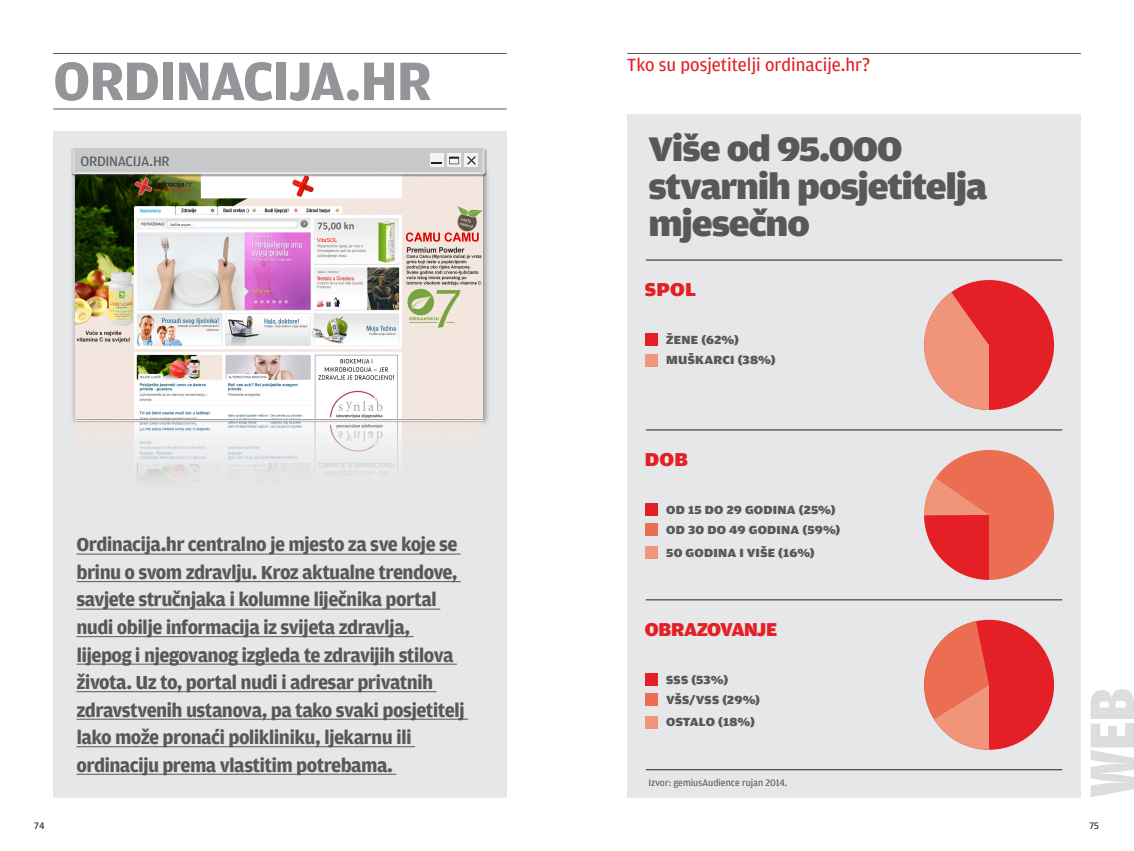
<style>
.page{position:relative;width:1134px;height:851px;background:#fff}
.page>*{position:absolute;margin:0;border:0;box-sizing:border-box;transform-origin:0 0}
.t1{font:900 66.75px "Amplitude Cond";color:#dcdddf}
.prilozi_naslov{font:700 57.5px "Amplitude";letter-spacing:-.025em;color:#939598}
.portfolio_tekst_8pt{font:900 36.12px/37.5px "Amplitude Wide";letter-spacing:-.03em;color:#57585a}
.prilozi_naslov-2{font:700 20px/27.5px "Amplitude";letter-spacing:-.035em;color:#57585a}
.portfolio_tekst_8pt-2{font:900 19.75px "Amplitude Wide";letter-spacing:-.02em;color:#e41f25;scale:.95 1}
.portfolio_tekst_8pt-3{font:900 19.75px "Amplitude Wide";letter-spacing:-.02em;color:#e41f25}
.Naslov_Crveno_MALI{font:18.75px "Amplitude";color:#e41f25}
.Formati_i_cjenik{font:14.5px "Amplitude";letter-spacing:-.02em;color:#57585a}
.portfolio_tekst_8pt-4{font:900 12.5px "Amplitude Wide";letter-spacing:.02em;color:#57585a}
.portfolio_tekst_8pt-5{font:10px "Amplitude";color:#57585a}
.t2{font:10px "Amplitude";color:#231f20}
</style>
<div class="page">
<hr style="left:53px;top:53px;width:454px;height:1px;background:#57585a">
<hr style="left:627px;top:53px;width:454px;height:1px;background:#57585a">
<div style="left:627px;top:114px;width:454px;height:683px;background:#e6e7e9"></div>
<div style="left:53px;top:131px;width:454px;height:666px;background:#e6e7e9"></div>
<div style="left:70px;top:167px;width:421px;height:260px;background:#231f20;opacity:.45"></div>
<img style="left:75px;top:176px;width:408px;height:243px">
<svg style="left:75px;top:420px;width:408px;height:2px"></svg>
<img style="left:75px;top:422px;width:408px;height:58px">
<div style="left:71px;top:149px;width:416px;height:27px;background:#231f20;opacity:.4"></div>
<svg style="left:71px;top:148px;width:415px;height:26px;background:#cacbcc"></svg>
<hr style="left:53px;top:109px;width:454px;height:1px;background:#57585a">
<hr style="left:76px;top:553px;width:385px;height:1px;background:#57585a">
<hr style="left:76px;top:581px;width:385px;height:1px;background:#57585a">
<hr style="left:76px;top:608px;width:364px;height:1px;background:#57585a">
<hr style="left:76px;top:636px;width:338px;height:1px;background:#57585a">
<hr style="left:76px;top:663px;width:381px;height:1px;background:#57585a">
<hr style="left:76px;top:691px;width:361px;height:1px;background:#57585a">
<hr style="left:76px;top:718px;width:392px;height:1px;background:#57585a">
<hr style="left:76px;top:746px;width:339px;height:1px;background:#57585a">
<hr style="left:76px;top:773px;width:320px;height:1px;background:#57585a">
<div style="left:924px;top:280px;width:130px;height:130px;background:#e41f25;border-radius:50%"></div>
<svg style="left:924px;top:292px;width:65px;height:118px"></svg>
<div style="left:645px;top:333px;width:13px;height:13px;background:#e41f25"></div>
<div style="left:645px;top:353px;width:13px;height:13px;background:#f09579"></div>
<div style="left:645px;top:503px;width:13px;height:13px;background:#e41f25"></div>
<div style="left:645px;top:523px;width:13px;height:13px;background:#ec6e52"></div>
<div style="left:645px;top:545px;width:13px;height:13px;background:#f09579"></div>
<div style="left:924px;top:619px;width:130px;height:130px;background:#e41f25;border-radius:50%"></div>
<svg style="left:924px;top:621px;width:65px;height:128px"></svg>
<div style="left:645px;top:673px;width:13px;height:12px;background:#e41f25"></div>
<div style="left:645px;top:693px;width:13px;height:13px;background:#ec6e52"></div>
<div style="left:645px;top:715px;width:13px;height:13px;background:#f09579"></div>
<hr style="left:646px;top:429px;width:416px;height:1px;background:#231f20">
<hr style="left:646px;top:260px;width:416px;height:1px;background:#231f20">
<hr style="left:646px;top:599px;width:416px;height:1px;background:#231f20">
<hr style="left:646px;top:769px;width:416px;height:1px;background:#231f20">
<div style="left:924px;top:450px;width:130px;height:129px;background:#ec6e52;border-radius:50%"></div>
<svg style="left:924px;top:478px;width:65px;height:101px"></svg>
<p class="prilozi_naslov" style="left:53px;top:45px;width:380px">ORDINACIJA.HR</p>
<p class="Formati_i_cjenik" style="left:80px;top:152px;width:91px">ORDINACIJA.HR</p>
<p class="prilozi_naslov-2" style="left:76px;top:530px;width:390px">Ordinacija.hr centralno je mjesto za sve koje se brinu o svom zdravlju. Kroz aktualne trendove, savjete stručnjaka i kolumne liječnika portal nudi obilje informacija iz svijeta zdravlja, lijepog i njegovanog izgleda te zdravijih stilova života. Uz to, portal nudi i adresar privatnih zdravstvenih ustanova, pa tako svaki posjetitelj lako može pronaći polikliniku, ljekarnu ili ordinaciju prema vlastitim potrebama.</p>
<p class="Naslov_Crveno_MALI" style="left:627px;top:53px;width:245px">Tko su posjetitelji ordinacije.hr?</p>
<p class="portfolio_tekst_8pt" style="left:648px;top:129px;width:340px">Više od 95.000 stvarnih posjetitelja mjesečno</p>
<p class="portfolio_tekst_8pt-3" style="left:645px;top:277px;width:53px">SPOL</p>
<p class="portfolio_tekst_8pt-4" style="left:666px;top:332px;width:74px">ŽENE (62%)</p>
<p class="portfolio_tekst_8pt-4" style="left:666px;top:352px;width:111px">MUŠKARCI (38%)</p>
<p class="portfolio_tekst_8pt-3" style="left:645px;top:446px;width:45px">DOB</p>
<p class="portfolio_tekst_8pt-4" style="left:666px;top:502px;width:171px">OD 15 DO 29 GODINA (25%)</p>
<p class="portfolio_tekst_8pt-4" style="left:666px;top:522px;width:176px">OD 30 DO 49 GODINA (59%)</p>
<p class="portfolio_tekst_8pt-4" style="left:666px;top:544px;width:150px">50 GODINA I VIŠE (16%)</p>
<p class="portfolio_tekst_8pt-2" style="left:645px;top:616px;width:141px">OBRAZOVANJE</p>
<p class="portfolio_tekst_8pt-4" style="left:666px;top:671px;width:64px">SSS (53%)</p>
<p class="portfolio_tekst_8pt-4" style="left:666px;top:692px;width:95px">VŠS/VSS (29%)</p>
<p class="portfolio_tekst_8pt-4" style="left:666px;top:714px;width:90px">OSTALO (18%)</p>
<p class="portfolio_tekst_8pt-5" style="left:648px;top:775px;width:141px">Izvor: gemiusAudience rujan 2014.</p>
<h1 class="t1" style="left:1070px;top:797px;width:112px;rotate:-90deg">WEB</h1>
<p class="t2" style="left:34px;top:819px;width:12px">74</p>
<p class="t2" style="left:1089px;top:819px;width:11px">75</p>
</div>
